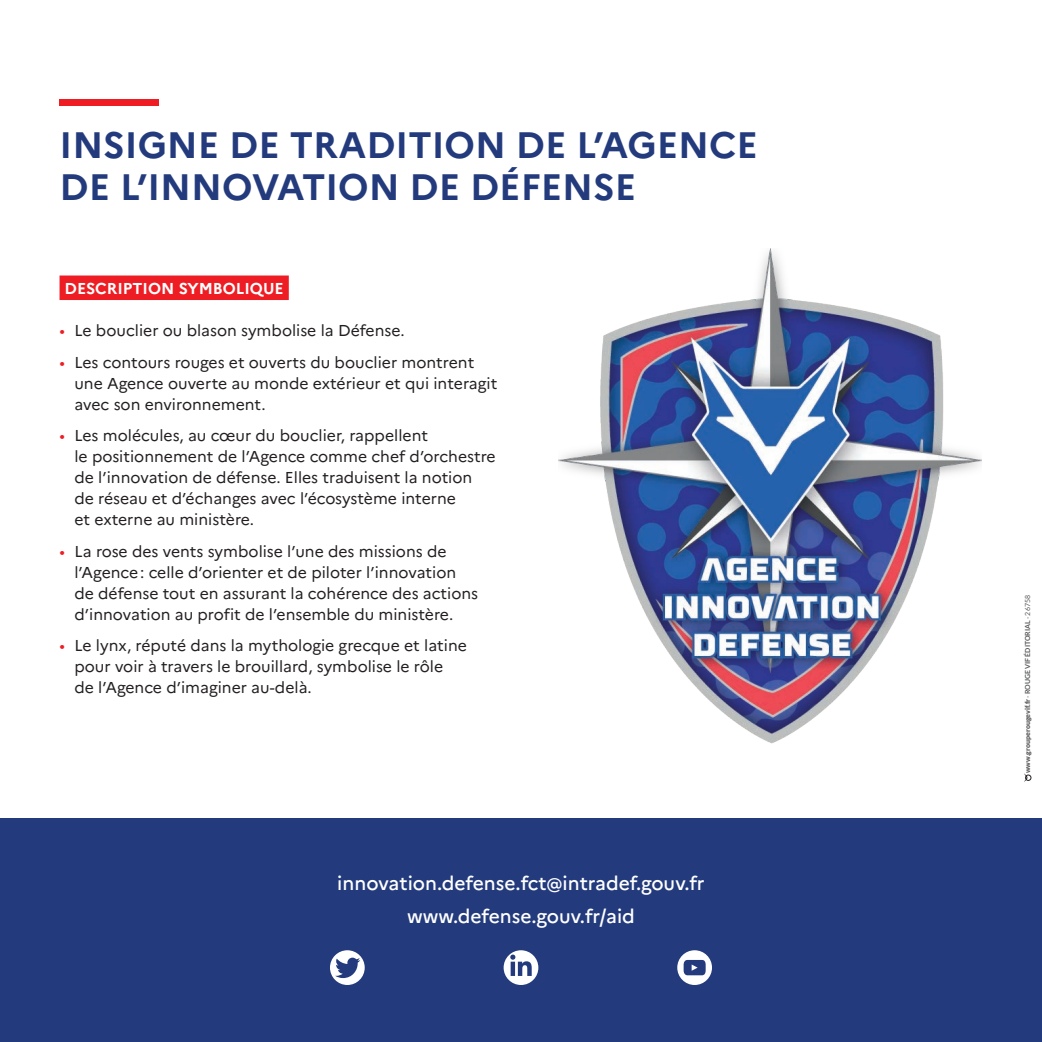
<style>
.page{position:relative;width:1042px;height:1042px;background:#fff}
.page>*{position:absolute;margin:0;border:0;box-sizing:border-box;transform-origin:0 0}
.Titre{font:700 36.75px/42px "Marianne";color:#233b7d}
.t1{font:500 19.25px "Marianne";color:#fff}
.t2{font:15.75px/21px "Marianne";color:#231f20}
.Sous-titre{font:700 15.75px "Marianne";color:#fff}
.t3{font:900 7px "Lato";color:#57585a}
.s1{color:#ee1d23}
.s2{font-weight:400}
.s3{font-weight:700}
</style>
<div class="page">
<div style="left:0;top:819px;width:1042px;height:223px;background:#233b7d"></div>
<svg style="left:330px;top:950px;width:35px;height:35px"></svg>
<svg style="left:677px;top:950px;width:35px;height:35px"></svg>
<svg style="left:504px;top:950px;width:34px;height:35px"></svg>
<div style="left:60px;top:275px;width:229px;height:25px;background:#ee1d23"></div>
<div style="left:60px;top:100px;width:99px;height:6px;background:#ee1d23"></div>
<img style="left:559px;top:248px;width:423px;height:495px">
<svg style="left:1024px;top:773px;width:7px;height:9px"></svg>
<p class="Titre" style="left:60px;top:123px;width:700px">INSIGNE DE TRADITION DE L’AGENCE<br>DE L’INNOVATION DE DÉFENSE</p>
<p class="Sous-titre" style="left:64px;top:279px;width:221px">DESCRIPTION SYMBOLIQUE</p>
<p class="t2" style="left:60px;top:320px;width:347px"><span class="s1">•</span> Le bouclier ou blason symbolise la Défense.</p>
<p class="t2" style="left:74px;top:351px;width:424px;text-indent:-15px"><span class="s1">•</span> Les contours rouges et ouverts du bouclier montrent une Agence ouverte au monde extérieur et qui interagit avec son environnement.</p>
<p class="t2" style="left:74px;top:425px;width:423px;text-indent:-15px"><span class="s1">•</span> Les molécules, au cœur du bouclier, rappellent<br>le positionnement de l’Agence comme chef d’orchestre de l’innovation de défense. Elles traduisent la notion de réseau et d’échanges avec l’écosystème interne<br>et externe au ministère.</p>
<p class="t2" style="left:74px;top:540px;width:405px;text-indent:-15px"><span class="s1">•</span> La rose des vents symbolise l’une des missions de l’Agence: celle d’orienter et de piloter l’innovation de défense tout en assurant la cohérence des actions d’innovation au profit de l’ensemble du ministère.</p>
<p class="t2" style="left:74px;top:635px;width:394px;text-indent:-15px"><span class="s1">•</span> Le lynx, réputé dans la mythologie grecque et latine pour voir à travers le brouillard, symbolise le rôle<br>de l’Agence d’imaginer au-delà.</p>
<p class="t1" style="left:337px;top:871px;width:369px">innovation.defense.fct@intradef.gouv.fr</p>
<p class="t1" style="left:407px;top:904px;width:229px">www.defense.gouv.fr/aid</p>
<p class="t3" style="left:1023px;top:773px;width:179px;rotate:-90deg">www.grouperougevif.fr <span class="s2">-</span> <span class="s3">ROUGE VIF ÉDITORIAL</span> <span class="s2">- 26758</span></p>
</div>
